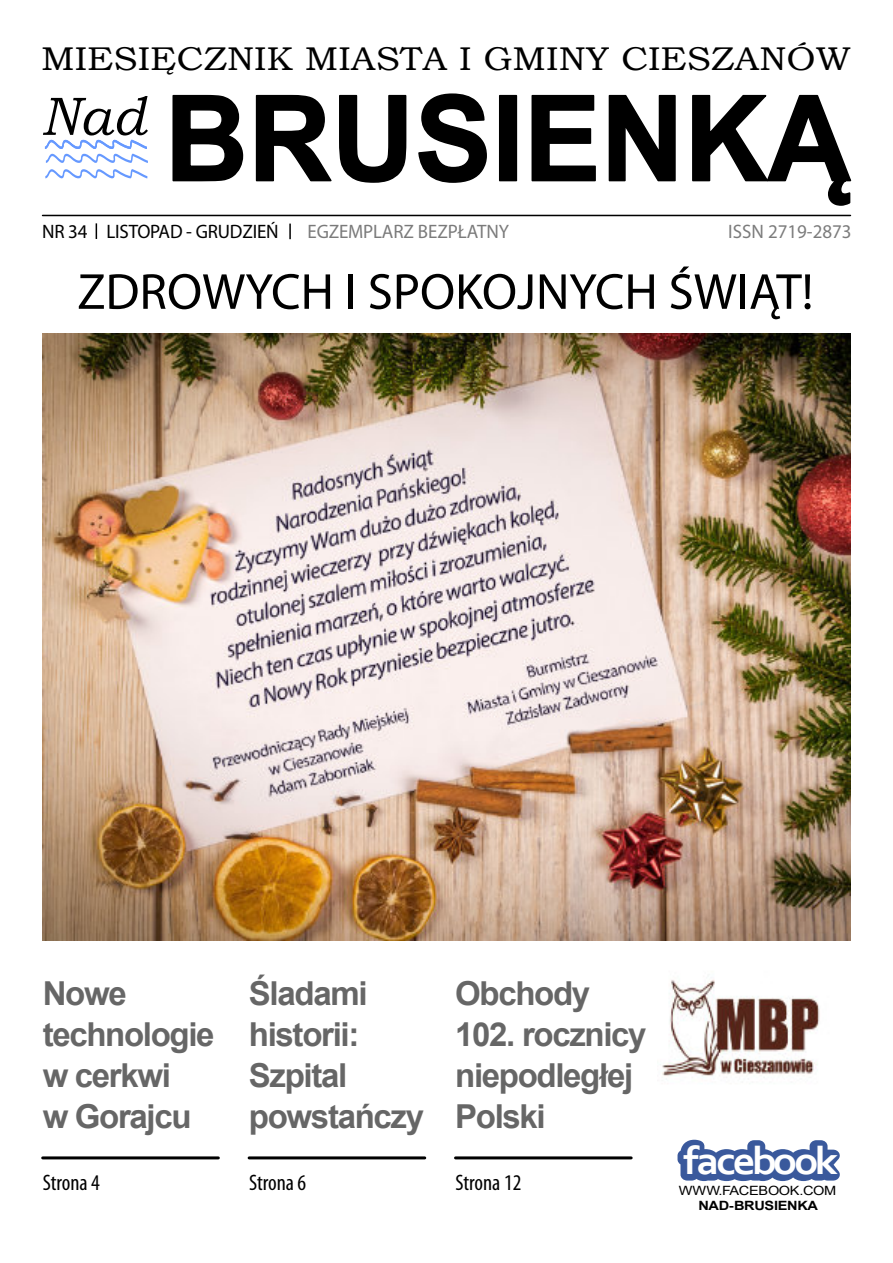
<style>
.page{position:relative;width:893px;height:1263px;background:#fff}
.page>*{position:absolute;margin:0;border:0;box-sizing:border-box;transform-origin:0 0}
.t1{font:italic 54.3px "Bookman Old Style";color:#000}
.t2{font:51px "Myriad Pro";color:#000}
.t3{font:700 40.2px "Corbel";letter-spacing:-.095em;color:#fff;scale:1.14 1}
.t4{font:700 33px/41px "Arial";letter-spacing:-.04em;color:rgb(0 0 0/.6)}
.t5{font:32.85px "Bookman Old Style";color:#000;scale:1.11 1}
.t6{font:condensed 22.5px "Myriad Pro";color:#000}
.t7{font:19.5px "Myriad Pro";letter-spacing:-.01em;color:#000}
.t8{font:19.5px "Myriad Pro";letter-spacing:-.01em;color:rgb(0 0 0/.53)}
.t9{font:19.5px "Myriad Pro";color:rgb(0 0 0/.52)}
.t10{font:12.75px "Arial";letter-spacing:-.02em;color:#000;scale:1.14 1}
.t11{font:700 12.75px "Arial";letter-spacing:-.02em;color:#000;scale:1.14 1}
</style>
<div class="page">
<svg style="left:172px;top:94px;width:72px;height:88px"></svg>
<svg style="left:255px;top:94px;width:152px;height:89px"></svg>
<svg style="left:418px;top:93px;width:69px;height:90px"></svg>
<div style="left:499px;top:95px;width:18px;height:86px;background:#000"></div>
<svg style="left:531px;top:94px;width:65px;height:88px"></svg>
<svg style="left:608px;top:94px;width:68px;height:88px"></svg>
<svg style="left:692px;top:94px;width:160px;height:112px"></svg>
<svg style="left:45px;top:139px;width:103px;height:24px"></svg>
<svg style="left:45px;top:169px;width:102px;height:10px"></svg>
<hr style="left:43px;top:215px;width:807px;height:1px;background:#000">
<img style="left:43px;top:334px;width:807px;height:606px">
<img style="left:662px;top:979px;width:158px;height:99px">
<hr style="left:249px;top:1156px;width:176px;height:3px;background:#000">
<svg style="left:677px;top:1140px;width:163px;height:41px"></svg>
<hr style="left:455px;top:1156px;width:176px;height:3px;background:#000">
<hr style="left:43px;top:1156px;width:175px;height:3px;background:#000">
<svg style="left:96px;top:224px;width:1px;height:14px"></svg>
<svg style="left:289px;top:224px;width:2px;height:14px"></svg>
<p class="t5" style="left:41px;top:47px;width:731px">MIESIĘCZNIK MIASTA I GMINY CIESZANÓW</p>
<h1 class="t1" style="left:41px;top:96px;width:107px">Nad</h1>
<p class="t7" style="left:42px;top:223px;width:238px">NR 34 LISTOPAD - GRUDZIEŃ</p>
<p class="t9" style="left:728px;top:223px;width:125px">ISSN 2719-2873</p>
<p class="t8" style="left:308px;top:223px;width:203px">EGZEMPLARZ BEZPŁATNY</p>
<h2 class="t2" style="left:77px;top:271px;width:738px">ZDROWYCH I SPOKOJNYCH ŚWIĄT!</h2>
<p class="t4" style="left:43px;top:976px;width:173px">Nowe technologie w cerkwi<br>w Gorajcu</p>
<p class="t4" style="left:249px;top:976px;width:177px">Śladami historii:<br>Szpital powstańczy</p>
<p class="t4" style="left:455px;top:976px;width:193px">Obchody<br>102. rocznicy niepodległej<br>Polski</p>
<p class="t6" style="left:43px;top:1173px;width:59px">Strona 4</p>
<p class="t6" style="left:249px;top:1173px;width:59px">Strona 6</p>
<p class="t6" style="left:455px;top:1173px;width:67px">Strona 12</p>
<p class="t3" style="left:684px;top:1144px;width:137px">facebook</p>
<p class="t10" style="left:679px;top:1186px;width:140px">WWW.FACEBOOK.COM</p>
<p class="t11" style="left:698px;top:1200px;width:107px">NAD-BRUSIENKA</p>
</div>
